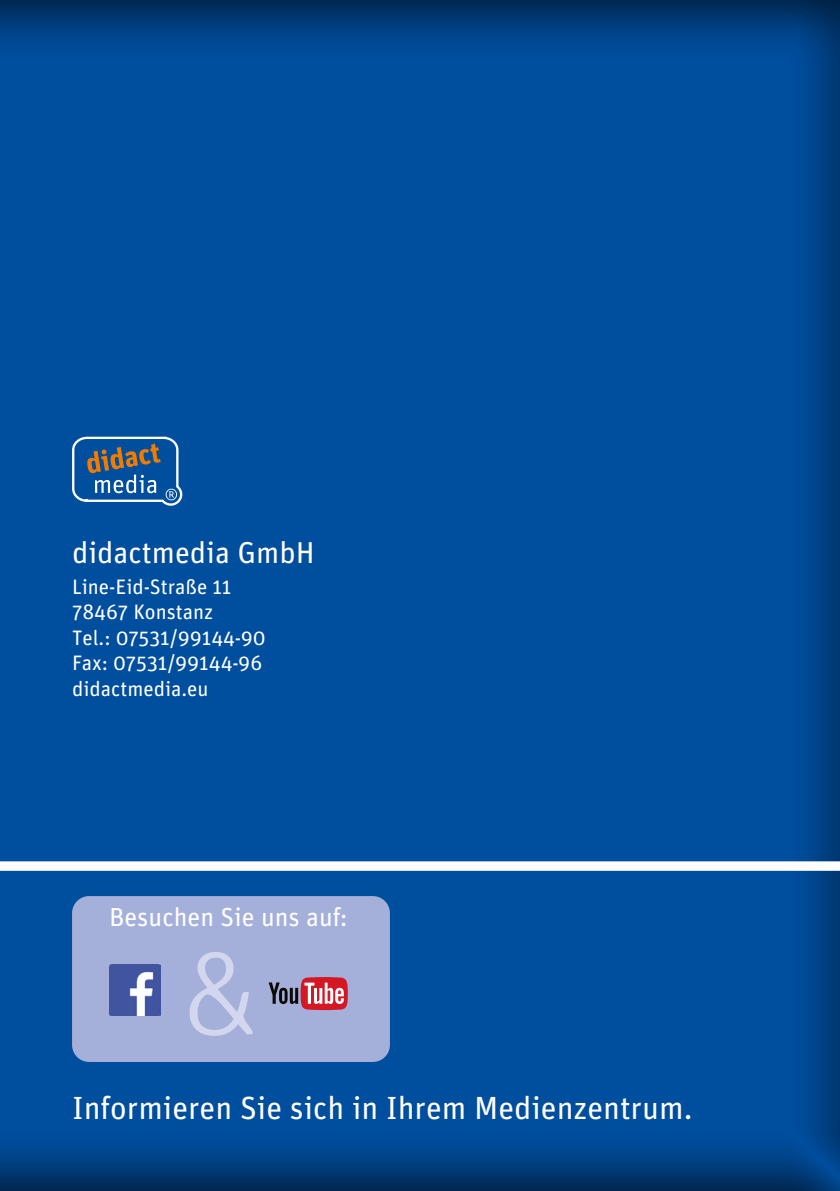
<style>
.page{position:relative;width:840px;height:1191px;background:#fff}
.page>*{position:absolute;margin:0;border:0;box-sizing:border-box;transform-origin:0 0}
.t1{font:32px "Unit OT";color:#fff}
.t2{font:30.2px "Unit OT";color:#fff}
.t3{font:26px "Unit OT";color:#fff}
.t4{font:20.8px/25.6px "Unit OT";color:#fff}
</style>
<div class="page">
<div style="left:0;top:0;width:839px;height:1191px;background:#000;opacity:.8"></div>
<div style="left:0;top:861px;width:839px;height:9px;background:#fff"></div>
<div style="left:72px;top:896px;width:317px;height:166px;background:#a5b0da;border-radius:17px"></div>
<svg style="left:268px;top:977px;width:79px;height:33px"></svg>
<img style="left:110px;top:964px;width:51px;height:51px">
<svg style="left:189px;top:952px;width:64px;height:83px"></svg>
<svg style="left:71px;top:435px;width:112px;height:72px;background:#396a9d"></svg>
<h2 class="t2" style="left:72px;top:534px;width:244px">didactmedia GmbH</h2>
<p class="t4" style="left:72px;top:573px;width:195px">Line-Eid-Straße 11<br>78467 Konstanz<br>Tel.: 07531/99144-90<br>Fax: 07531/99144-96 didactmedia.eu</p>
<p class="t3" style="left:109px;top:900px;width:239px">Besuchen Sie uns auf:</p>
<h1 class="t1" style="left:72px;top:1087px;width:621px">Informieren Sie sich in Ihrem Medienzentrum.</h1>
</div>
